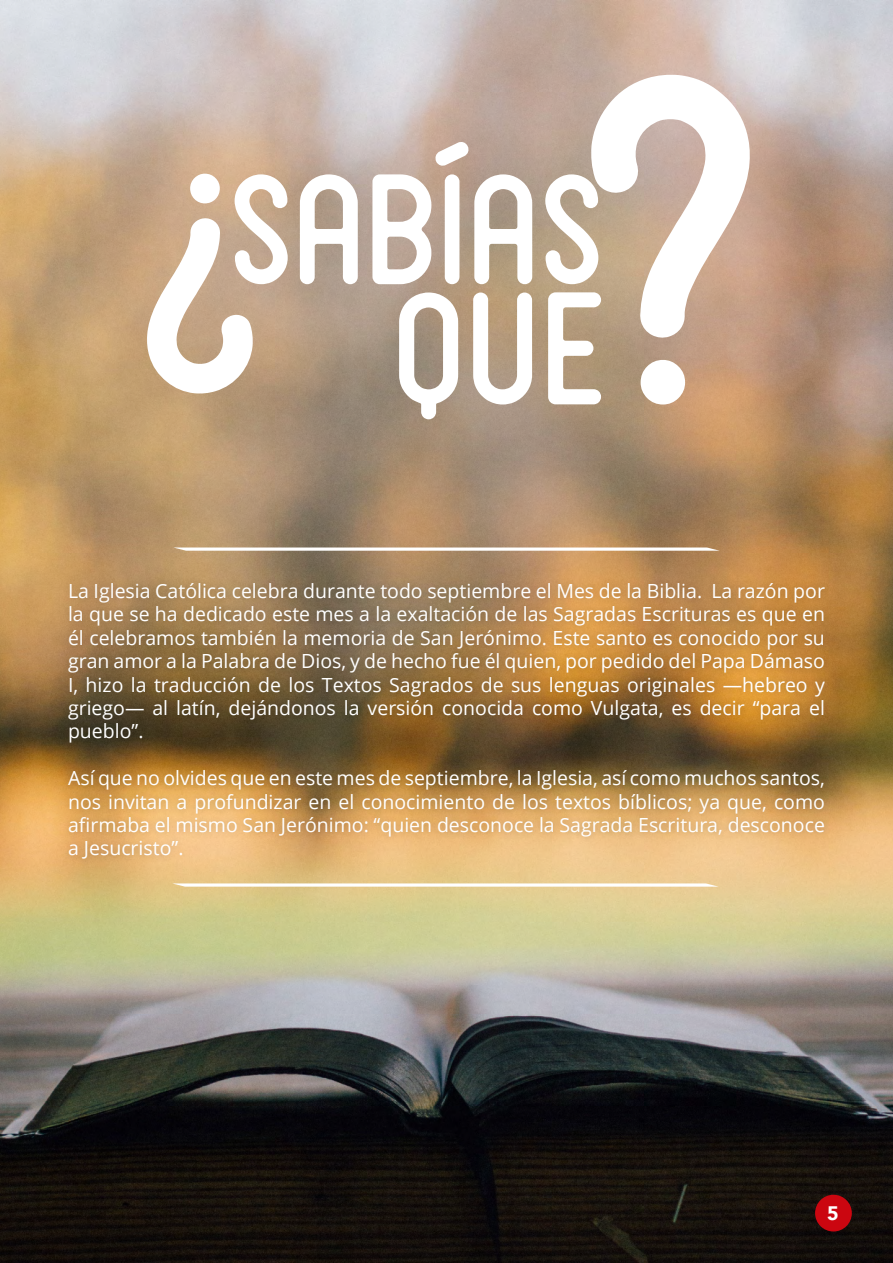
<style>
.page{position:relative;width:893px;height:1263px;background:#fff}
.page>*{position:absolute;margin:0;border:0;box-sizing:border-box;transform-origin:0 0}
.t1{font:450px "FV Almelo";color:#fff}
.t2{font:153px "FV Almelo";color:#fff}
.t3{font:150px "FV Almelo";color:#fff}
.t4{font:19.5px/23.4px "Open Sans";color:#fff;text-align:justify}
.t5{font:900 19.5px "Avenir";color:#fff}
.s1{font-size:300px}
</style>
<div class="page">
<img style="left:0;top:0;width:893px;height:1263px">
<div style="left:815px;top:1195px;width:37px;height:36px;background:#cb0610;border-radius:50%"></div>
<div style="left:61px;top:575px;width:771px;height:292px;background:#000;opacity:.21"></div>
<svg style="left:172px;top:883px;width:547px;height:4px"></svg>
<svg style="left:173px;top:547px;width:547px;height:4px"></svg>
<h1 class="t1" style="left:572px;top:-29px;width:193px">?</h1>
<h3 class="t3" style="left:134px;top:140px;width:471px"><span class="s1">¿</span>SABÍAS</h3>
<h2 class="t2" style="left:391px;top:257px;width:216px">QUE</h2>
<p class="t4" style="left:68px;top:579px;width:758px">La Iglesia Católica celebra durante todo septiembre el Mes de la Biblia. La razón por la que se ha dedicado este mes a la exaltación de las Sagradas Escrituras es que en él celebramos también la memoria de San Jerónimo. Este santo es conocido por su gran amor a la Palabra de Dios, y de hecho fue él quien, por pedido del Papa Dámaso I, hizo la traducción de los Textos Sagrados de sus lenguas originales —hebreo y griego— al latín, dejándonos la versión conocida como Vulgata, es decir “para el pueblo”.</p>
<p class="t4" style="left:68px;top:766px;width:758px">Así que no olvides que en este mes de septiembre, la Iglesia, así como muchos santos, nos invitan a profundizar en el conocimiento de los textos bíblicos; ya que, como afirmaba el mismo San Jerónimo: “quien desconoce la Sagrada Escritura, desconoce a Jesucristo”.</p>
<p class="t5" style="left:827px;top:1196px;width:13px">5</p>
</div>
